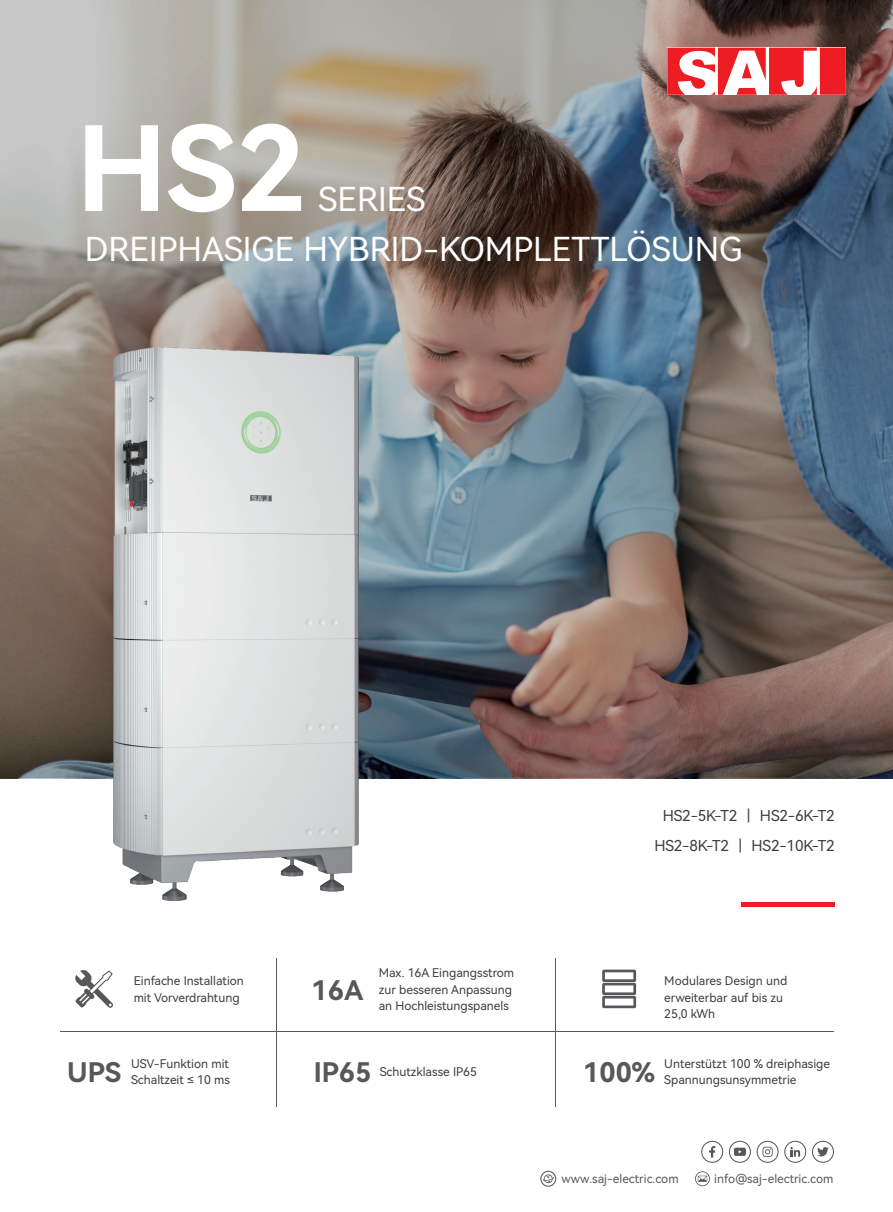
<style>
.page{position:relative;width:893px;height:1212px;background:#fff}
.page>*{position:absolute;margin:0;border:0;box-sizing:border-box;transform-origin:0 0}
.t1{font:117px "Harmony OS Sans SC Bold";color:#fff}
.t2{font:33px "Harmony OS Sans SC";color:#fff}
.t3{font:27px "Harmony OS Sans SC Bold";color:#57585a}
.t4{font:15px/30px "Harmony OS Sans SC";letter-spacing:-.01em;color:#3e3e3f;text-align:center}
.t5{font:12px/16.5px "Harmony OS Sans SC";color:#3e3e3f}
.t6{font:12px "Harmony OS Sans SC";color:#57585a}
</style>
<div class="page">
<img style="left:0;top:0;width:893px;height:778px">
<div style="left:741px;top:902px;width:93px;height:5px;background:#ee1d23"></div>
<svg style="left:667px;top:48px;width:150px;height:47px"></svg>
<div style="left:820px;top:48px;width:26px;height:47px;background:#ee1d23"></div>
<svg style="left:542px;top:1174px;width:12px;height:9px"></svg>
<div style="left:540px;top:1171px;width:16px;height:16px;border:1px solid #57585a;border-radius:50%"></div>
<svg style="left:695px;top:1171px;width:15px;height:15px"></svg>
<div style="left:701px;top:1141px;width:22px;height:22px;border:1px solid #57585a;border-radius:50%"></div>
<div style="left:729px;top:1141px;width:22px;height:22px;border:1px solid #57585a;border-radius:50%"></div>
<div style="left:757px;top:1141px;width:22px;height:22px;border:1px solid #57585a;border-radius:50%"></div>
<div style="left:784px;top:1141px;width:22px;height:22px;border:1px solid #57585a;border-radius:50%"></div>
<div style="left:812px;top:1141px;width:22px;height:22px;border:1px solid #57585a;border-radius:50%"></div>
<svg style="left:817px;top:1147px;width:12px;height:10px"></svg>
<svg style="left:790px;top:1147px;width:10px;height:9px"></svg>
<svg style="left:762px;top:1147px;width:11px;height:10px"></svg>
<svg style="left:734px;top:1148px;width:12px;height:8px"></svg>
<svg style="left:709px;top:1146px;width:6px;height:11px"></svg>
<hr style="left:556px;top:957px;width:1px;height:149px;background:#57585a">
<hr style="left:277px;top:957px;width:1px;height:149px;background:#57585a">
<hr style="left:60px;top:1032px;width:773px;height:1px;background:#57585a">
<svg style="left:602px;top:969px;width:34px;height:39px"></svg>
<svg style="left:75px;top:970px;width:38px;height:38px"></svg>
<img style="left:93px;top:330px;width:279px;height:571px">
<h1 class="t1" style="left:76px;top:87px;width:232px">HS2</h1>
<h2 class="t2" style="left:318px;top:176px;width:109px">SERIES</h2>
<h2 class="t2" style="left:85px;top:226px;width:659px">DREIPHASIGE HYBRID-KOMPLETTLÖSUNG</h2>
<p class="t4" style="left:654px;top:800px;width:182px">HS2-5K-T2 ｜ HS2-6K-T2<br>HS2-8K-T2 ｜ HS2-10K-T2</p>
<p class="t5" style="left:379px;top:964px;width:137px">Max. 16A Eingangsstrom zur besseren Anpassung an Hochleistungspanels</p>
<p class="t5" style="left:134px;top:972px;width:112px">Einfache Installation mit Vorverdrahtung</p>
<p class="t5" style="left:664px;top:972px;width:124px">Modulares Design und erweiterbar auf bis zu<br>25,0 kWh</p>
<p class="t5" style="left:131px;top:1055px;width:100px">USV-Funktion mit<br>Schaltzeit ≤ 10 ms</p>
<h3 class="t3" style="left:312px;top:971px;width:53px">16A</h3>
<p class="t5" style="left:664px;top:1055px;width:167px">Unterstützt 100 % dreiphasige<br>Spannungsunsymmetrie</p>
<h3 class="t3" style="left:67px;top:1053px;width:55px">UPS</h3>
<h3 class="t3" style="left:314px;top:1053px;width:59px">IP65</h3>
<h3 class="t3" style="left:583px;top:1053px;width:73px">100%</h3>
<p class="t5" style="left:380px;top:1063px;width:99px">Schutzklasse IP65</p>
<p class="t6" style="left:561px;top:1171px;width:119px">www.saj-electric.com</p>
<p class="t6" style="left:714px;top:1171px;width:121px">info@saj-electric.com</p>
</div>
